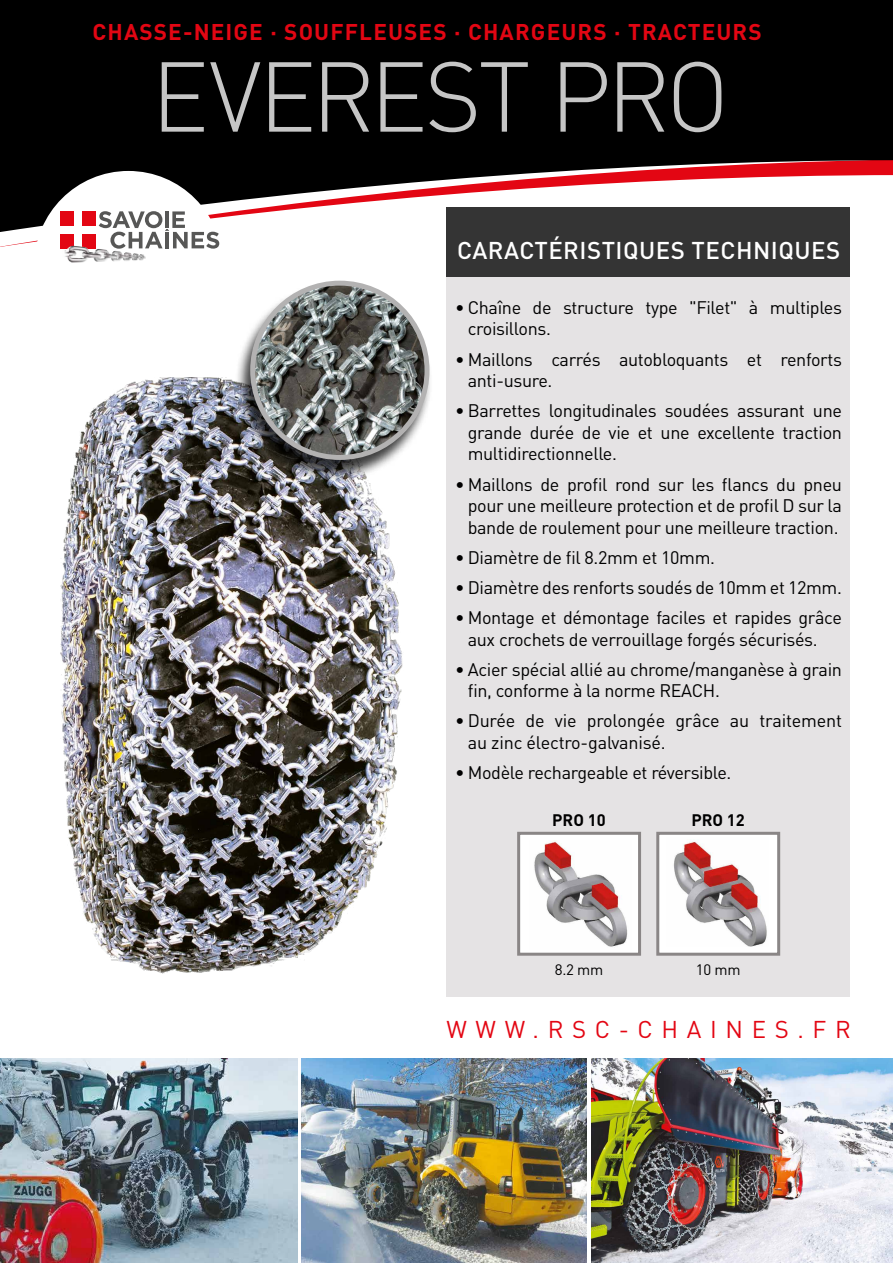
<style>
.page{position:relative;width:893px;height:1263px;background:#fff}
.page>*{position:absolute;margin:0;border:0;box-sizing:border-box;transform-origin:0 0}
.t1{font:300 97.5px "DIN";letter-spacing:-.045em;color:#c6c6c6}
.t2{font:500 24px "DIN";letter-spacing:.02em;color:#fff}
.t3{font:24px "DIN";letter-spacing:.36em;color:#e30613}
.t4{font:700 22.5px "DIN";letter-spacing:.05em;color:#e30613}
.t5{font:18px/21.6px "DIN";letter-spacing:-.02em;color:#000}
.t6{font:700 16.5px "DIN";color:#000}
.t7{font:15px "DIN";color:#000}
</style>
<div class="page">
<div style="left:446px;top:275px;width:404px;height:722px;background:#e5e3e4"></div>
<div style="left:656px;top:832px;width:124px;height:124px;background:#fff;border:3px solid #8a8686"></div>
<div style="left:517px;top:832px;width:124px;height:124px;background:#fff;border:3px solid #8a8686"></div>
<div style="left:446px;top:207px;width:404px;height:69px;background:#343434"></div>
<img style="left:60px;top:377px;width:343px;height:597px">
<div style="left:235px;top:283px;width:198px;height:198px;background:#000;opacity:.75"></div>
<img style="left:253px;top:283px;width:174px;height:174px;border-radius:87px">
<div style="left:250px;top:281px;width:179px;height:179px;border:5px solid #b3b2b2;border-radius:50%"></div>
<img style="left:673px;top:841px;width:94px;height:106px">
<img style="left:534px;top:840px;width:94px;height:107px">
<img style="left:302px;top:1059px;width:285px;height:204px">
<img style="left:0;top:1059px;width:298px;height:204px">
<img style="left:591px;top:1058px;width:302px;height:205px">
<svg style="left:0;top:0;width:893px;height:232px;fill:#000"></svg>
<div style="left:34px;top:171px;width:189px;height:188px;background:#fff;border-radius:50%"></div>
<div style="left:61px;top:211px;width:13px;height:15px;background:#e30613"></div>
<div style="left:83px;top:211px;width:13px;height:15px;background:#e30613"></div>
<div style="left:83px;top:234px;width:13px;height:14px;background:#e30613"></div>
<div style="left:61px;top:234px;width:13px;height:14px;background:#e30613"></div>
<svg style="left:99px;top:211px;width:120px;height:38px"></svg>
<img style="left:67px;top:246px;width:79px;height:16px">
<svg style="left:64px;top:249px;width:5px;height:12px"></svg>
<p class="t4" style="left:92px;top:17px;width:671px">CHASSE-NEIGE · SOUFFLEUSES · CHARGEURS · TRACTEURS</p>
<h1 class="t1" style="left:151px;top:37px;width:580px">EVEREST PRO</h1>
<h2 class="t2" style="left:457px;top:235px;width:385px">CARACTÉRISTIQUES TECHNIQUES</h2>
<p class="t5" style="left:468px;top:296px;width:376px;text-indent:-13px">• Chaîne de structure type "Filet" à multiples croisillons.</p>
<p class="t5" style="left:468px;top:348px;width:376px;text-indent:-13px">• Maillons carrés autobloquants et renforts anti-usure.</p>
<p class="t5" style="left:468px;top:400px;width:376px;text-align:justify;text-indent:-13px">• Barrettes longitudinales soudées assurant une grande durée de vie et une excellente traction multidirectionnelle.</p>
<p class="t5" style="left:468px;top:473px;width:376px;text-align:justify;text-indent:-13px">• Maillons de profil rond sur les flancs du pneu pour une meilleure protection et de profil D sur la bande de roulement pour une meilleure traction.</p>
<p class="t5" style="left:455px;top:546px;width:261px">• Diamètre de fil 8.2mm et 10mm.</p>
<p class="t5" style="left:455px;top:576px;width:388px">• Diamètre des renforts soudés de 10mm et 12mm.</p>
<p class="t5" style="left:468px;top:606px;width:376px;text-indent:-13px">• Montage et démontage faciles et rapides grâce aux crochets de verrouillage forgés sécurisés.</p>
<p class="t5" style="left:468px;top:658px;width:376px;text-indent:-13px">• Acier spécial allié au chrome/manganèse à grain fin, conforme à la norme REACH.</p>
<p class="t5" style="left:468px;top:710px;width:376px;text-indent:-13px">• Durée de vie prolongée grâce au traitement au zinc électro-galvanisé.</p>
<p class="t5" style="left:455px;top:761px;width:278px">• Modèle rechargeable et réversible.</p>
<p class="t6" style="left:552px;top:809px;width:55px">PRO 10</p>
<p class="t6" style="left:691px;top:809px;width:55px">PRO 12</p>
<p class="t7" style="left:555px;top:960px;width:50px">8.2 mm</p>
<p class="t7" style="left:696px;top:960px;width:46px">10 mm</p>
<h2 class="t3" style="left:446px;top:1014px;width:406px">WWW.RSC-CHAINES.FR</h2>
</div>
